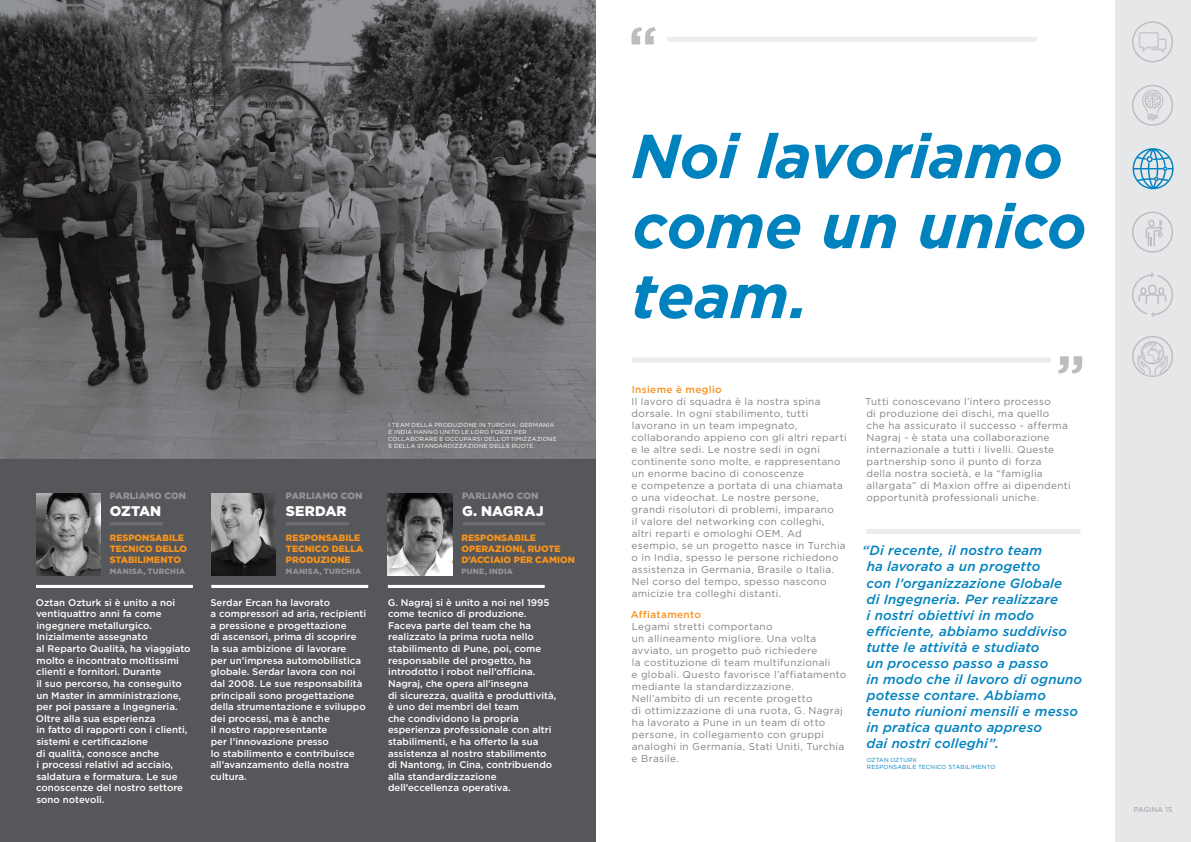
<style>
.page{position:relative;width:1191px;height:842px;background:#fff}
.page>*{position:absolute;margin:0;border:0;box-sizing:border-box;transform-origin:0 0}
.t1{font:italic 700 62px/70px "Gotham";letter-spacing:-.01em;color:#0082bf}
.t2{font:900 14px "Gotham";letter-spacing:.005em;color:#fff}
.t3{font:italic 500 13.4px/16px "Gotham";letter-spacing:.01em;color:#0082bf}
.t4{font:10px/12px "Gotham";letter-spacing:.03em;color:#808285}
.t5{font:500 10px "Gotham";letter-spacing:.035em;color:#f7931d}
.t6{font:500 9.7px/11.6px "Gotham";color:#fff}
.t7{font:900 9.2px/11px "Gotham";color:#f7931d}
.t8{font:900 9.2px "Gotham";letter-spacing:.015em;color:#939598}
.t9{font:900 7.6px "Gotham";letter-spacing:.025em;color:#939598}
.t10{font:7px "Gotham";letter-spacing:.035em;color:#939598}
.t11{font:5.8px/7px "Gotham";letter-spacing:.03em;color:#fff}
.t12{font:5.8px/7px "Gotham";letter-spacing:.035em;color:#0082bf}
</style>
<div class="page">
<img style="left:0;top:0;width:595px;height:842px">
<div style="left:1115px;top:0;width:76px;height:842px;background:#e6e7e9"></div>
<svg style="left:631px;top:27px;width:24px;height:17px"></svg>
<svg style="left:1058px;top:356px;width:24px;height:17px"></svg>
<div style="left:631px;top:358px;width:420px;height:5px;background:#ececee"></div>
<div style="left:667px;top:37px;width:369px;height:5px;background:#ececee"></div>
<hr style="left:110px;top:522px;width:53px;height:3px;background:#6c6d70">
<hr style="left:36px;top:585px;width:157px;height:3px;background:#fff">
<hr style="left:211px;top:585px;width:157px;height:3px;background:#fff">
<hr style="left:388px;top:585px;width:157px;height:3px;background:#fff">
<img style="left:36px;top:493px;width:65px;height:82px">
<hr style="left:286px;top:522px;width:63px;height:3px;background:#6c6d70">
<img style="left:211px;top:493px;width:65px;height:82px">
<hr style="left:462px;top:522px;width:83px;height:3px;background:#6c6d70">
<img style="left:388px;top:493px;width:64px;height:82px">
<svg style="left:1132px;top:21px;width:41px;height:41px"></svg>
<svg style="left:1132px;top:85px;width:41px;height:41px"></svg>
<svg style="left:1132px;top:148px;width:41px;height:41px"></svg>
<svg style="left:1132px;top:212px;width:41px;height:41px"></svg>
<svg style="left:1132px;top:272px;width:41px;height:45px"></svg>
<svg style="left:1132px;top:336px;width:41px;height:41px"></svg>
<div style="left:866px;top:529px;width:214px;height:5px;background:#ececee"></div>
<p class="t8" style="left:110px;top:490px;width:78px">PARLIAMO CON</p>
<h2 class="t2" style="left:110px;top:501px;width:53px">OZTAN</h2>
<p class="t7" style="left:110px;top:532px;width:79px">RESPONSABILE<br>TECNICO DELLO<br>STABILIMENTO</p>
<p class="t9" style="left:110px;top:566px;width:77px">MANISA, TURCHIA</p>
<p class="t8" style="left:286px;top:490px;width:78px">PARLIAMO CON</p>
<h2 class="t2" style="left:286px;top:501px;width:62px">SERDAR</h2>
<p class="t7" style="left:286px;top:532px;width:79px">RESPONSABILE<br>TECNICO DELLA<br>PRODUZIONE</p>
<p class="t9" style="left:286px;top:566px;width:77px">MANISA, TURCHIA</p>
<p class="t11" style="left:388px;top:421px;width:170px">I TEAM DELLA PRODUZIONE IN TURCHIA, GERMANIA E INDIA HANNO UNITO LE LORO FORZE PER COLLABORARE E OCCUPARSI DELL’OTTIMIZZAZIONE E DELLA STANDARDIZZAZIONE DELLE RUOTE.</p>
<p class="t8" style="left:462px;top:490px;width:78px">PARLIAMO CON</p>
<h2 class="t2" style="left:462px;top:501px;width:83px">G. NAGRAJ</h2>
<p class="t7" style="left:461px;top:532px;width:115px">RESPONSABILE<br>OPERAZIONI, RUOTE<br>D’ACCIAIO PER CAMION</p>
<p class="t9" style="left:461px;top:566px;width:53px">PUNE, INDIA</p>
<p class="t6" style="left:36px;top:596px;width:156px">Oztan Ozturk si è unito a noi ventiquattro anni fa come ingegnere metallurgico.<br>Inizialmente assegnato<br>al Reparto Qualità, ha viaggiato molto e incontrato moltissimi clienti e fornitori. Durante<br>il suo percorso, ha conseguito un Master in amministrazione, per poi passare a Ingegneria.<br>Oltre alla sua esperienza<br>in fatto di rapporti con i clienti, sistemi e certificazione<br>di qualità, conosce anche<br>i processi relativi ad acciaio, saldatura e formatura. Le sue conoscenze del nostro settore sono notevoli.</p>
<p class="t6" style="left:210px;top:596px;width:157px">Serdar Ercan ha lavorato<br>a compressori ad aria, recipienti a pressione e progettazione<br>di ascensori, prima di scoprire la sua ambizione di lavorare<br>per un’impresa automobilistica globale. Serdar lavora con noi dal 2008. Le sue responsabilità principali sono progettazione della strumentazione e sviluppo dei processi, ma è anche<br>il nostro rappresentante<br>per l’innovazione presso<br>lo stabilimento e contribuisce all’avanzamento della nostra cultura.</p>
<p class="t6" style="left:388px;top:596px;width:170px">G. Nagraj si è unito a noi nel 1995 come tecnico di produzione.<br>Faceva parte del team che ha realizzato la prima ruota nello stabilimento di Pune, poi, come responsabile del progetto, ha introdotto i robot nell’officina.<br>Nagraj, che opera all’insegna<br>di sicurezza, qualità e produttività, è uno dei membri del team<br>che condividono la propria esperienza professionale con altri stabilimenti, e ha offerto la sua assistenza al nostro stabilimento di Nantong, in Cina, contribuendo alla standardizzazione dell’eccellenza operativa.</p>
<h1 class="t1" style="left:631px;top:121px;width:457px">Noi lavoriamo come un unico team.</h1>
<p class="t5" style="left:631px;top:383px;width:92px">Insieme è meglio</p>
<p class="t4" style="left:631px;top:395px;width:216px">Il lavoro di squadra è la nostra spina dorsale. In ogni stabilimento, tutti lavorano in un team impegnato, collaborando appieno con gli altri reparti e le altre sedi. Le nostre sedi in ogni continente sono molte, e rappresentano un enorme bacino di conoscenze<br>e competenze a portata di una chiamata o una videochat. Le nostre persone, grandi risolutori di problemi, imparano<br>il valore del networking con colleghi, altri reparti e omologhi OEM. Ad esempio, se un progetto nasce in Turchia o in India, spesso le persone richiedono assistenza in Germania, Brasile o Italia.<br>Nel corso del tempo, spesso nascono amicizie tra colleghi distanti.</p>
<p class="t5" style="left:631px;top:608px;width:72px">Affiatamento</p>
<p class="t4" style="left:631px;top:620px;width:216px">Legami stretti comportano<br>un allineamento migliore. Una volta avviato, un progetto può richiedere<br>la costituzione di team multifunzionali<br>e globali. Questo favorisce l’affiatamento mediante la standardizzazione.<br>Nell’ambito di un recente progetto<br>di ottimizzazione di una ruota, G. Nagraj ha lavorato a Pune in un team di otto persone, in collegamento con gruppi analoghi in Germania, Stati Uniti, Turchia e Brasile.</p>
<p class="t4" style="left:865px;top:395px;width:207px">Tutti conoscevano l’intero processo<br>di produzione dei dischi, ma quello<br>che ha assicurato il successo - afferma Nagraj - è stata una collaborazione internazionale a tutti i livelli. Queste partnership sono il punto di forza<br>della nostra società, e la “famiglia allargata” di Maxion offre ai dipendenti opportunità professionali uniche.</p>
<p class="t3" style="left:866px;top:542px;width:217px;text-indent:-4px">“Di recente, il nostro team<br>ha lavorato a un progetto<br>con l’organizzazione Globale<br>di Ingegneria. Per realizzare<br>i nostri obiettivi in modo efficiente, abbiamo suddiviso tutte le attività e studiato<br>un processo passo a passo<br>in modo che il lavoro di ognuno potesse contare. Abbiamo tenuto riunioni mensili e messo in pratica quanto appreso<br>dai nostri colleghi”.</p>
<p class="t12" style="left:866px;top:757px;width:130px">OZTAN OZTURK<br>RESPONSABILE TECNICO STABILIMENTO</p>
<p class="t10" style="left:1133px;top:805px;width:40px">PAGINA 15</p>
</div>
